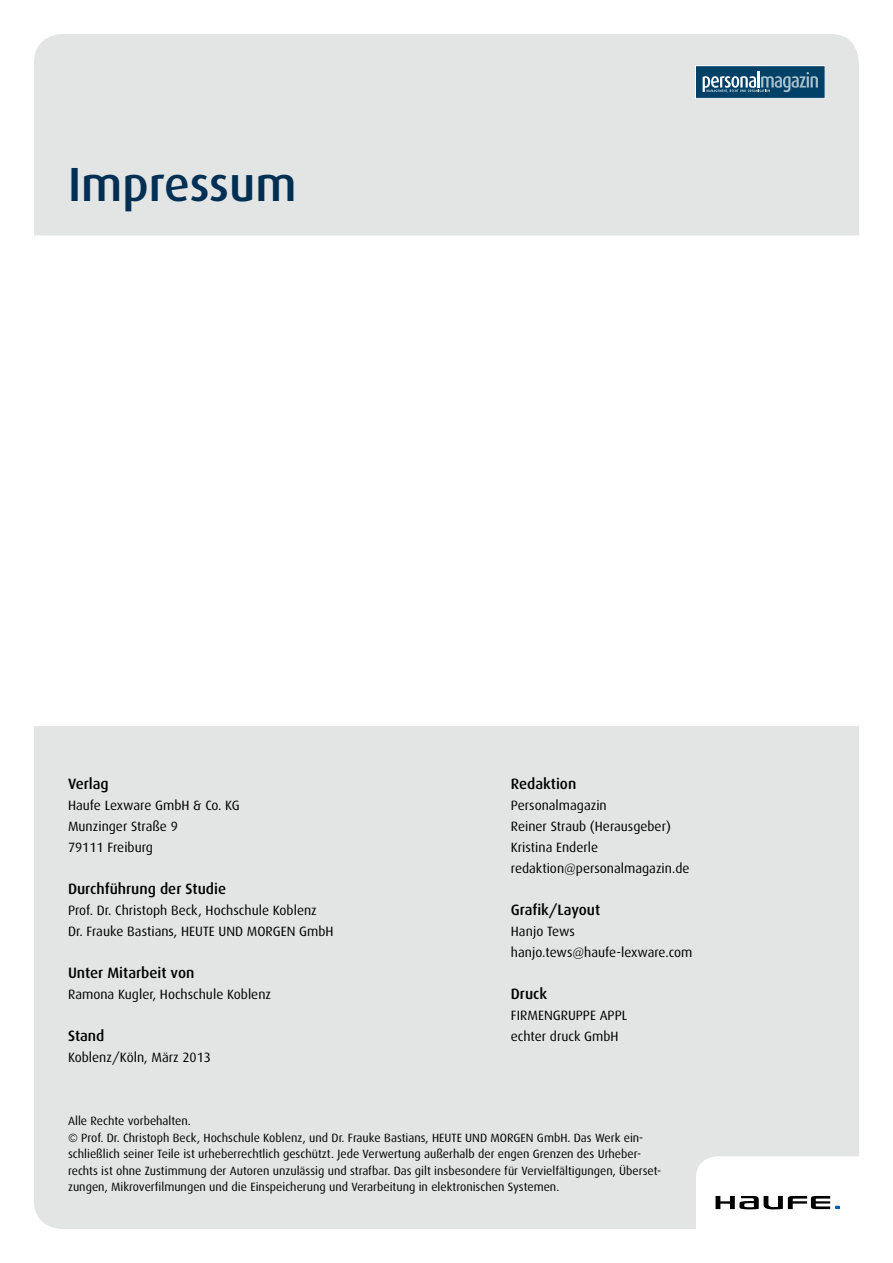
<style>
.page{position:relative;width:893px;height:1263px;background:#fff}
.page>*{position:absolute;margin:0;border:0;box-sizing:border-box;transform-origin:0 0}
.t1{font:500 48px "Dax";color:#002f54}
.t2{font:500 15px "Dax";color:#000}
.t3{font:13.5px/21px "Dax";color:#000}
.t4{font:12px/16.5px "Dax";color:#000}
</style>
<div class="page">
<div style="left:34px;top:34px;width:825px;height:201px;background:#e3e4e4"></div>
<div style="left:34px;top:726px;width:825px;height:503px;background:#e3e4e4"></div>
<div style="left:696px;top:66px;width:129px;height:32px;background:#014067"></div>
<svg style="left:703px;top:71px;width:115px;height:22px"></svg>
<svg style="left:696px;top:1156px;width:163px;height:73px"></svg>
<h1 class="t1" style="left:68px;top:157px;width:230px">Impressum</h1>
<p class="t2" style="left:68px;top:775px;width:42px">Verlag</p>
<p class="t3" style="left:68px;top:795px;width:173px">Haufe Lexware GmbH &amp; Co. KG<br>Munzinger Straße 9<br>79111 Freiburg</p>
<p class="t2" style="left:68px;top:880px;width:159px">Durchführung der Studie</p>
<p class="t3" style="left:68px;top:900px;width:267px">Prof. Dr. Christoph Beck, Hochschule Koblenz<br>Dr. Frauke Bastians, HEUTE UND MORGEN GmbH</p>
<p class="t2" style="left:68px;top:964px;width:128px">Unter Mitarbeit von</p>
<p class="t3" style="left:68px;top:984px;width:205px">Ramona Kugler, Hochschule Koblenz</p>
<p class="t2" style="left:68px;top:1027px;width:38px">Stand</p>
<p class="t3" style="left:68px;top:1047px;width:144px">Koblenz/Köln, März 2013</p>
<p class="t2" style="left:511px;top:775px;width:67px">Redaktion</p>
<p class="t3" style="left:511px;top:795px;width:180px">Personalmagazin<br>Reiner Straub (Herausgeber)<br>Kristina Enderle redaktion@personalmagazin.de</p>
<p class="t2" style="left:511px;top:901px;width:91px">Grafik/Layout</p>
<p class="t3" style="left:511px;top:921px;width:183px">Hanjo Tews hanjo.tews@haufe-lexware.com</p>
<p class="t2" style="left:511px;top:985px;width:38px">Druck</p>
<p class="t3" style="left:511px;top:1005px;width:18px">Firmengruppe</p>
<p class="t3" style="left:511px;top:1005px;width:109px;text-indent:89px">Appl echter druck GmbH</p>
<p class="t4" style="left:68px;top:1113px;width:595px">Alle Rechte vorbehalten.<br>© Prof. Dr. Christoph Beck, Hochschule Koblenz, und Dr. Frauke Bastians, HEUTE UND MORGEN GmbH. Das Werk ein&shy;schließlich seiner Teile ist urheberrechtlich geschützt. Jede Verwertung außerhalb der engen Grenzen des Urheber&shy;rechts ist ohne Zustimmung der Autoren unzulässig und strafbar. Das gilt insbesondere für Vervielfältigungen, Überset&shy;zungen, Mikroverfilmungen und die Einspeicherung und Verarbeitung in elektronischen Systemen.</p>
</div>
